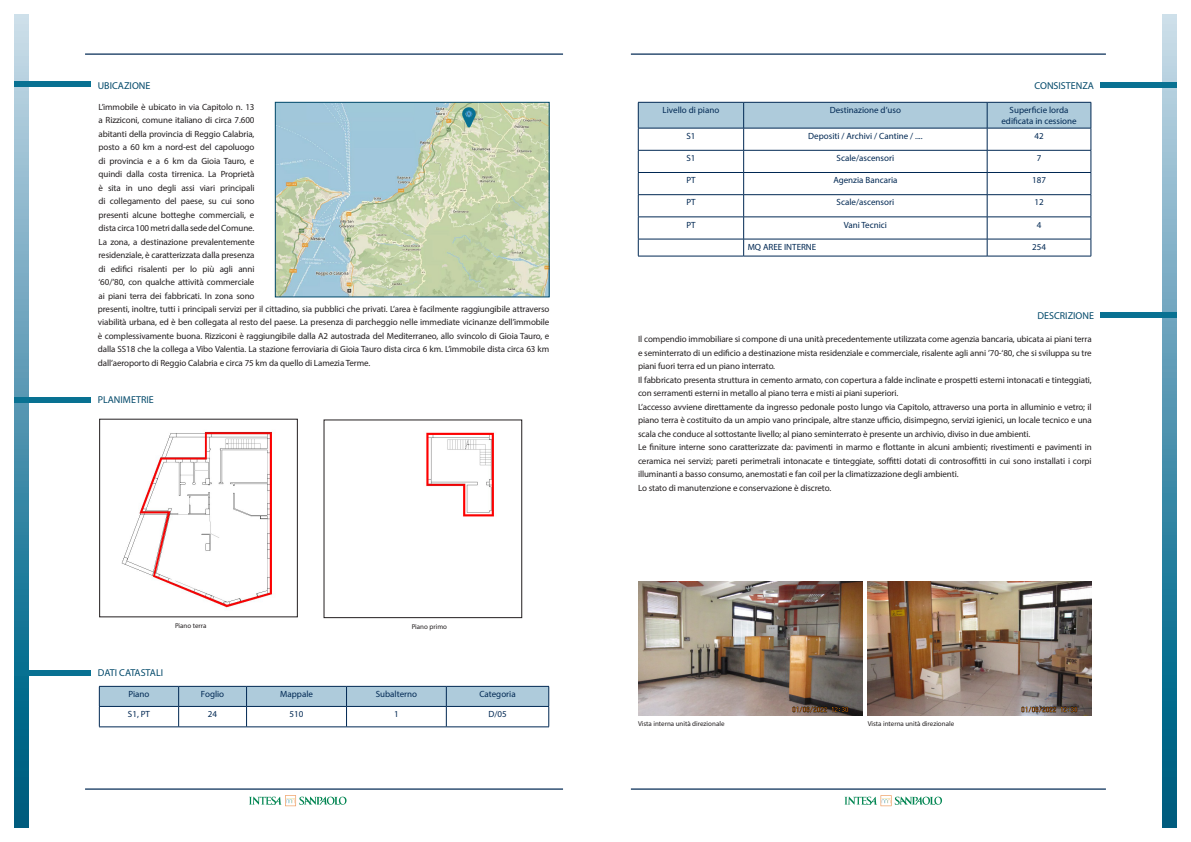
<style>
.page{position:relative;width:1191px;height:842px;background:#fff}
.page>*{position:absolute;margin:0;border:0;box-sizing:border-box;transform-origin:0 0}
.t1{font:10px "Myriad Pro";color:#004869}
.t2{font:9px/13.5px "Myriad Pro";letter-spacing:-.01em;color:#231f20;text-align:justify}
.t3{font:9px/10.8px "Myriad Pro";color:#002853;text-align:center}
.t4{font:7px "Myriad Pro";color:#231f20}
</style>
<div class="page">
<svg style="left:1162px;top:14px;width:14px;height:814px"></svg>
<svg style="left:14px;top:14px;width:14px;height:814px"></svg>
<hr style="left:85px;top:54px;width:478px;height:1px;background:#002853">
<hr style="left:631px;top:54px;width:475px;height:1px;background:#002853">
<hr style="left:85px;top:789px;width:478px;height:1px;background:#002853">
<hr style="left:631px;top:789px;width:475px;height:1px;background:#002853">
<svg style="left:249px;top:795px;width:97px;height:11px"></svg>
<svg style="left:844px;top:795px;width:98px;height:11px"></svg>
<div style="left:14px;top:81px;width:77px;height:6px;background:#087192"></div>
<div style="left:14px;top:397px;width:77px;height:5px;background:#087192"></div>
<div style="left:1100px;top:312px;width:76px;height:6px;background:#087192"></div>
<div style="left:1100px;top:82px;width:76px;height:5px;background:#087192"></div>
<div style="left:14px;top:670px;width:77px;height:6px;background:#087192"></div>
<img style="left:867px;top:581px;width:224px;height:135px">
<img style="left:638px;top:581px;width:224px;height:135px">
<hr style="left:638px;top:256px;width:105px;height:1px;background:#002853">
<hr style="left:743px;top:256px;width:244px;height:1px;background:#002853">
<hr style="left:987px;top:256px;width:104px;height:1px;background:#002853">
<svg style="left:638px;top:102px;width:453px;height:154px"></svg>
<hr style="left:743px;top:239px;width:244px;height:1px;background:#002853">
<svg style="left:99px;top:686px;width:450px;height:41px"></svg>
<hr style="left:99px;top:727px;width:80px;height:1px;background:#002853">
<hr style="left:179px;top:727px;width:67px;height:1px;background:#002853">
<hr style="left:246px;top:727px;width:100px;height:1px;background:#002853">
<hr style="left:346px;top:727px;width:100px;height:1px;background:#002853">
<hr style="left:446px;top:727px;width:103px;height:1px;background:#002853">
<img style="left:277px;top:104px;width:270px;height:191px">
<div style="left:275px;top:102px;width:274px;height:195px;border:1px solid #004869"></div>
<svg style="left:462px;top:107px;width:13px;height:21px"></svg>
<div style="left:99px;top:419px;width:199px;height:198px;border:1px solid #231f20"></div>
<img style="left:121px;top:431px;width:151px;height:177px">
<div style="left:324px;top:420px;width:198px;height:198px;border:1px solid #231f20"></div>
<img style="left:426px;top:432px;width:68px;height:85px">
<p class="t1" style="left:98px;top:79px;width:54px">UBICAZIONE</p>
<p class="t2" style="left:99px;top:100px;width:157px">L’immobile è ubicato in via Capitolo n. 13 a Rizziconi, comune italiano di circa 7.600 abitanti della provincia di Reggio Calabria, posto a 60 km a nord-est del capoluogo di provincia e a 6 km da Gioia Tauro, e quindi dalla costa tirrenica. La Proprietà è sita in uno degli assi viari principali di collegamento del paese, su cui sono presenti alcune botteghe commerciali, e dista circa 100 metri dalla sede del Comune.<br>La zona, a destinazione prevalentemente residenziale, è caratterizzata dalla presenza di edifici risalenti per lo più agli anni ‘60/’80, con qualche attività commerciale ai piani terra dei fabbricati. In zona sono</p>
<p class="t2" style="left:98px;top:302px;width:453px">presenti, inoltre, tutti i principali servizi per il cittadino, sia pubblici che privati. L’area è facilmente raggiungibile attraverso viabilità urbana, ed è ben collegata al resto del paese. La presenza di parcheggio nelle immediate vicinanze dell’immobile è complessivamente buona. Rizziconi è raggiungibile dalla A2 autostrada del Mediterraneo, allo svincolo di Gioia Tauro, e dalla SS18 che la collega a Vibo Valentia. La stazione ferroviaria di Gioia Tauro dista circa 6 km. L’immobile dista circa 63 km dall’aeroporto di Reggio Calabria e circa 75 km da quello di Lamezia Terme.</p>
<p class="t1" style="left:98px;top:393px;width:57px">PLANIMETRIE</p>
<p class="t4" style="left:175px;top:622px;width:33px">Piano terra</p>
<p class="t1" style="left:98px;top:667px;width:67px">DATI CATASTALI</p>
<p class="t4" style="left:412px;top:622px;width:37px">Piano primo</p>
<p class="t3" style="left:128px;top:689px;width:23px">Piano</p>
<p class="t3" style="left:201px;top:689px;width:25px">Foglio</p>
<p class="t3" style="left:280px;top:689px;width:34px">Mappale</p>
<p class="t3" style="left:376px;top:689px;width:43px">Subalterno</p>
<p class="t3" style="left:479px;top:689px;width:38px">Categoria</p>
<p class="t3" style="left:128px;top:709px;width:24px">S1, PT</p>
<p class="t3" style="left:208px;top:709px;width:11px">24</p>
<p class="t3" style="left:290px;top:709px;width:15px">510</p>
<p class="t3" style="left:394px;top:709px;width:6px">1</p>
<p class="t3" style="left:488px;top:709px;width:20px">D/05</p>
<p class="t1" style="left:1034px;top:79px;width:61px">CONSISTENZA</p>
<p class="t3" style="left:662px;top:105px;width:58px">Livello di piano</p>
<p class="t3" style="left:829px;top:105px;width:73px">Destinazione d’uso</p>
<p class="t3" style="left:1001px;top:105px;width:77px">Superficie lorda edificata in cessione</p>
<p class="t3" style="left:686px;top:130px;width:11px">S1</p>
<p class="t3" style="left:808px;top:130px;width:116px">Depositi / Archivi / Cantine / ....</p>
<p class="t3" style="left:1034px;top:130px;width:11px">42</p>
<p class="t3" style="left:686px;top:152px;width:11px">S1</p>
<p class="t3" style="left:836px;top:152px;width:59px">Scale/ascensori</p>
<p class="t3" style="left:1036px;top:152px;width:6px">7</p>
<p class="t3" style="left:686px;top:175px;width:11px">PT</p>
<p class="t3" style="left:833px;top:175px;width:66px">Agenzia Bancaria</p>
<p class="t3" style="left:1032px;top:175px;width:15px">187</p>
<p class="t3" style="left:686px;top:197px;width:11px">PT</p>
<p class="t3" style="left:836px;top:197px;width:59px">Scale/ascensori</p>
<p class="t3" style="left:1034px;top:197px;width:11px">12</p>
<p class="t3" style="left:686px;top:219px;width:11px">PT</p>
<p class="t3" style="left:843px;top:219px;width:45px">Vani Tecnici</p>
<p class="t3" style="left:1036px;top:219px;width:6px">4</p>
<p class="t3" style="left:747px;top:241px;width:70px">MQ AREE INTERNE</p>
<p class="t3" style="left:1032px;top:241px;width:15px">254</p>
<p class="t1" style="left:1037px;top:309px;width:58px">DESCRIZIONE</p>
<p class="t2" style="left:638px;top:332px;width:455px">Il compendio immobiliare si compone di una unità precedentemente utilizzata come agenzia bancaria, ubicata ai piani terra e seminterrato di un edificio a destinazione mista residenziale e commerciale, risalente agli anni ’70-‘80, che si sviluppa su tre piani fuori terra ed un piano interrato.</p>
<p class="t2" style="left:638px;top:373px;width:455px">Il fabbricato presenta struttura in cemento armato, con copertura a falde inclinate e prospetti esterni intonacati e tinteggiati, con serramenti esterni in metallo al piano terra e misti ai piani superiori.</p>
<p class="t2" style="left:638px;top:400px;width:455px">L’accesso avviene direttamente da ingresso pedonale posto lungo via Capitolo, attraverso una porta in alluminio e vetro; il piano terra è costituito da un ampio vano principale, altre stanze ufficio, disimpegno, servizi igienici, un locale tecnico e una scala che conduce al sottostante livello; al piano seminterrato è presente un archivio, diviso in due ambienti.</p>
<p class="t2" style="left:638px;top:440px;width:455px">Le finiture interne sono caratterizzate da: pavimenti in marmo e flottante in alcuni ambienti; rivestimenti e pavimenti in ceramica nei servizi; pareti perimetrali intonacate e tinteggiate, soffitti dotati di controsoffitti in cui sono installati i corpi illuminanti a basso consumo, anemostati e fan coil per la climatizzazione degli ambienti.</p>
<p class="t2" style="left:638px;top:481px;width:195px">Lo stato di manutenzione e conservazione è discreto.</p>
<p class="t4" style="left:638px;top:719px;width:88px">Vista interna unità direzionale</p>
<p class="t4" style="left:867px;top:719px;width:88px">Vista interna unità direzionale</p>
</div>
